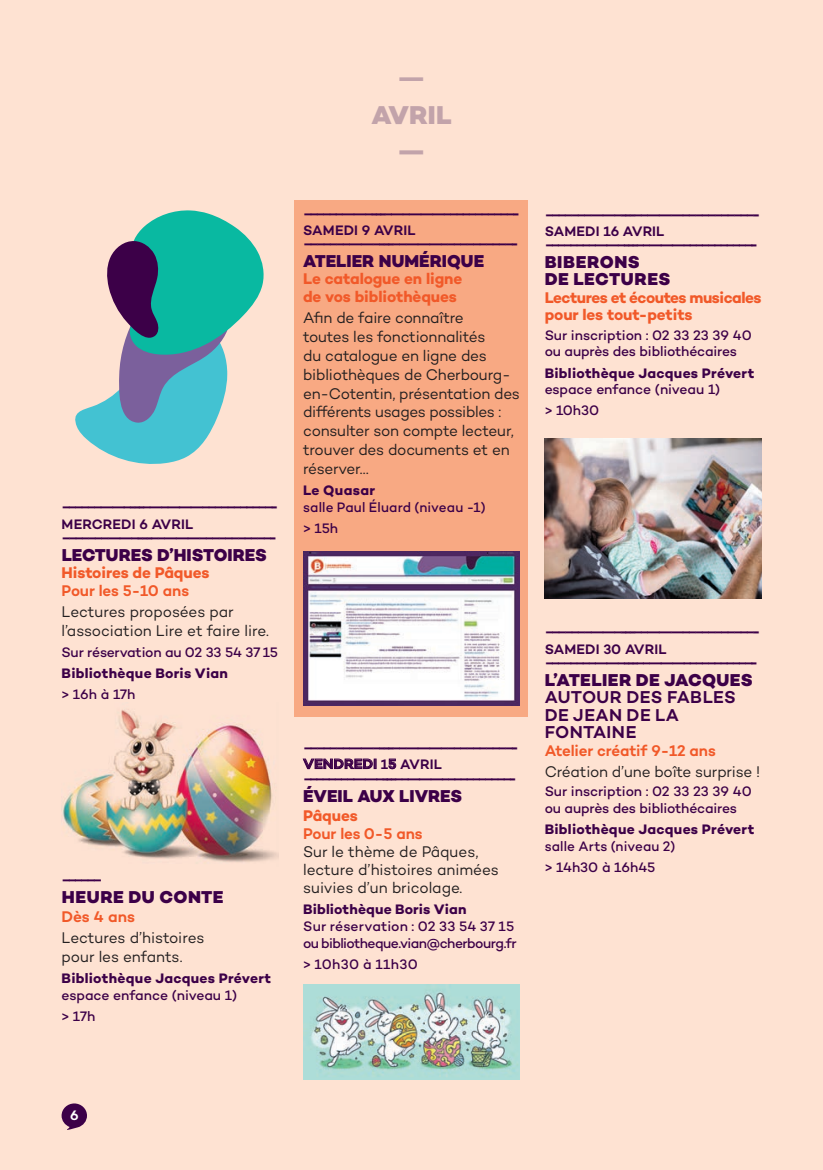
<style>
.page{position:relative;width:823px;height:1170px;background:#fee2d2}
.page>*{position:absolute;margin:0;border:0;box-sizing:border-box;transform-origin:0 0}
.t1{font:800 26.25px/36.8px "Campton";color:#c2a3aa;text-align:center}
.t2{font:800 17.5px "Campton";letter-spacing:.005em;color:#3c0048}
.t3{font:600 17.5px/17.5px "Campton";letter-spacing:.02em;color:#3c0048}
.t4{font:800 17.5px/17.5px "Campton";letter-spacing:.03em;color:#3c0048}
.t5{font:800 17.5px "Campton";letter-spacing:.025em;color:#3c0048}
.t6{font:15.75px/18.9px "Campton";letter-spacing:-.015em;color:#231f20}
.t7{font:700 15.75px/17.5px "Campton";letter-spacing:-.01em;color:#f15929}
.t8{font:600 15.75px "Campton";letter-spacing:-.005em;color:#f15929}
.t9{font:700 15.75px/17.5px "Campton";letter-spacing:-.03em;color:#f15929}
.t10{font:700 14px "Campton";letter-spacing:.015em;color:#3c0048}
.t11{font:500 14px/21px "Campton";letter-spacing:-.01em;color:#3c0048}
.t12{font:600 14px "Campton";letter-spacing:.01em;color:#3c0048}
.t13{font:500 14px/21px "Campton";letter-spacing:.01em;color:#3c0048}
.t14{font:500 14px/16.8px "Campton";letter-spacing:-.04em;color:#3c0048}
.t15{font:600 14px "Campton";color:#fff}
</style>
<div class="page">
<svg style="left:62px;top:1103px;width:25px;height:27px"></svg>
<img style="left:62px;top:709px;width:216px;height:153px">
<img style="left:544px;top:439px;width:217px;height:160px">
<svg style="left:303px;top:758px;width:73px;height:11px"></svg>
<svg style="left:388px;top:759px;width:8px;height:10px"></svg>
<div style="left:295px;top:200px;width:233px;height:517px;background:#f8a983"></div>
<img style="left:303px;top:552px;width:217px;height:153px">
<img style="left:303px;top:985px;width:217px;height:94px">
<svg style="left:75px;top:210px;width:189px;height:254px"></svg>
<p class="t10" style="left:62px;top:499px;width:218px">––––––——–---–—–———–––––––––––-</p>
<p class="t12" style="left:62px;top:515px;width:133px">MERCREDI 6 AVRIL</p>
<p class="t10" style="left:62px;top:529px;width:217px">–––––––——–---––———–––––––––––-</p>
<p class="t2" style="left:62px;top:543px;width:207px">LECTURES D’HISTOIRES</p>
<p class="t7" style="left:62px;top:564px;width:149px">Histoires de Pâques</p>
<p class="t8" style="left:62px;top:580px;width:129px">Pour les 5-10 ans</p>
<p class="t6" style="left:62px;top:601px;width:209px">Lectures proposées par l’association Lire et faire lire.</p>
<p class="t11" style="left:62px;top:641px;width:218px">Sur réservation au 02 33 54 37 15</p>
<p class="t10" style="left:62px;top:664px;width:168px">Bibliothèque Boris Vian</p>
<p class="t11" style="left:62px;top:683px;width:75px">&gt; 16h à 17h</p>
<p class="t10" style="left:62px;top:872px;width:42px">––––––</p>
<p class="t5" style="left:62px;top:886px;width:163px">HEURE DU CONTE</p>
<p class="t8" style="left:62px;top:906px;width:75px">Dès 4 ans</p>
<p class="t6" style="left:62px;top:928px;width:144px">Lectures d’histoires pour les enfants.</p>
<p class="t10" style="left:62px;top:969px;width:211px">Bibliothèque Jacques Prévert</p>
<p class="t11" style="left:62px;top:984px;width:177px">espace enfance (niveau 1) &gt; 17h</p>
<h1 class="t1" style="left:371px;top:60px;width:82px">—<br>AVRIL —</h1>
<p class="t10" style="left:303px;top:205px;width:218px">––––––——–---–—–———–––––––––––-</p>
<p class="t12" style="left:303px;top:222px;width:114px">SAMEDI 9 AVRIL</p>
<p class="t10" style="left:303px;top:236px;width:217px">–––––––——–---––———–––––––––––-</p>
<p class="t2" style="left:303px;top:250px;width:182px">ATELIER NUMÉRIQUE</p>
<p class="t7" style="left:303px;top:270px;width:161px">Le catalogue en ligne de vos bibliothèques</p>
<p class="t6" style="left:303px;top:308px;width:218px">Afin de faire connaître<br>toutes les fonctionnalités<br>du catalogue en ligne des bibliothèques de Cherbourg&shy;en-Cotentin, présentation des différents usages possibles : consulter son compte lecteur, trouver des documents et en réserver…</p>
<p class="t10" style="left:303px;top:481px;width:73px">Le Quasar</p>
<p class="t13" style="left:303px;top:496px;width:184px">salle Paul Éluard (niveau -1) &gt; 15h</p>
<p class="t10" style="left:303px;top:739px;width:217px">–––––––——–---––———–––––––––––-</p>
<p class="t12" style="left:303px;top:755px;width:140px">VENDREDI 15 AVRIL</p>
<p class="t10" style="left:303px;top:770px;width:215px">––––––––——–---––———–––––––––––-</p>
<p class="t2" style="left:303px;top:785px;width:160px">ÉVEIL AUX LIVRES</p>
<p class="t7" style="left:303px;top:806px;width:56px">Pâques</p>
<p class="t8" style="left:303px;top:823px;width:121px">Pour les 0-5 ans</p>
<p class="t6" style="left:303px;top:842px;width:197px;line-height:18.2px">Sur le thème de Pâques, lecture d’histoires animées suivies d’un bricolage.</p>
<p class="t10" style="left:303px;top:901px;width:165px">Bibliothèque Boris Vian</p>
<p class="t14" style="left:303px;top:918px;width:215px">Sur réservation : 02 33 54 37 15 ou bibliotheque.vian@cherbourg.fr</p>
<p class="t11" style="left:303px;top:953px;width:116px">&gt; 10h30 à 11h30</p>
<p class="t10" style="left:544px;top:206px;width:217px">–––––––——–---––———–––––––––––-</p>
<p class="t12" style="left:544px;top:223px;width:121px">SAMEDI 16 AVRIL</p>
<p class="t10" style="left:544px;top:237px;width:215px">––––––––——–---––———–––––––––––-</p>
<p class="t4" style="left:544px;top:253px;width:127px">BIBERONS<br>DE LECTURES</p>
<p class="t9" style="left:544px;top:289px;width:218px">Lectures et écoutes musicales pour les tout-petits</p>
<p class="t11" style="left:544px;top:326px;width:209px;line-height:16.8px">Sur inscription : 02 33 23 39 40 ou auprès des bibliothécaires</p>
<p class="t10" style="left:544px;top:364px;width:211px">Bibliothèque Jacques Prévert</p>
<p class="t11" style="left:544px;top:379px;width:177px">espace enfance (niveau 1) &gt; 10h30</p>
<p class="t10" style="left:544px;top:624px;width:217px">–––––––——–---––———–––––––––––-</p>
<p class="t12" style="left:544px;top:640px;width:123px">SAMEDI 30 AVRIL</p>
<p class="t10" style="left:544px;top:654px;width:215px">––––––––——–---––———–––––––––––-</p>
<p class="t2" style="left:544px;top:668px;width:209px">L’ATELIER DE JACQUES</p>
<p class="t3" style="left:544px;top:688px;width:193px">AUTOUR DES FABLES<br>DE JEAN DE LA<br>FONTAINE</p>
<p class="t8" style="left:544px;top:740px;width:173px">Atelier créatif 9-12 ans</p>
<p class="t6" style="left:544px;top:761px;width:217px">Création d’une boîte surprise !</p>
<p class="t11" style="left:544px;top:782px;width:209px;line-height:16.8px">Sur inscription : 02 33 23 39 40 ou auprès des bibliothécaires</p>
<p class="t10" style="left:544px;top:820px;width:211px">Bibliothèque Jacques Prévert</p>
<p class="t13" style="left:544px;top:835px;width:132px">salle Arts (niveau 2) &gt; 14h30 à 16h45</p>
<p class="t15" style="left:70px;top:1106px;width:10px">6</p>
</div>
